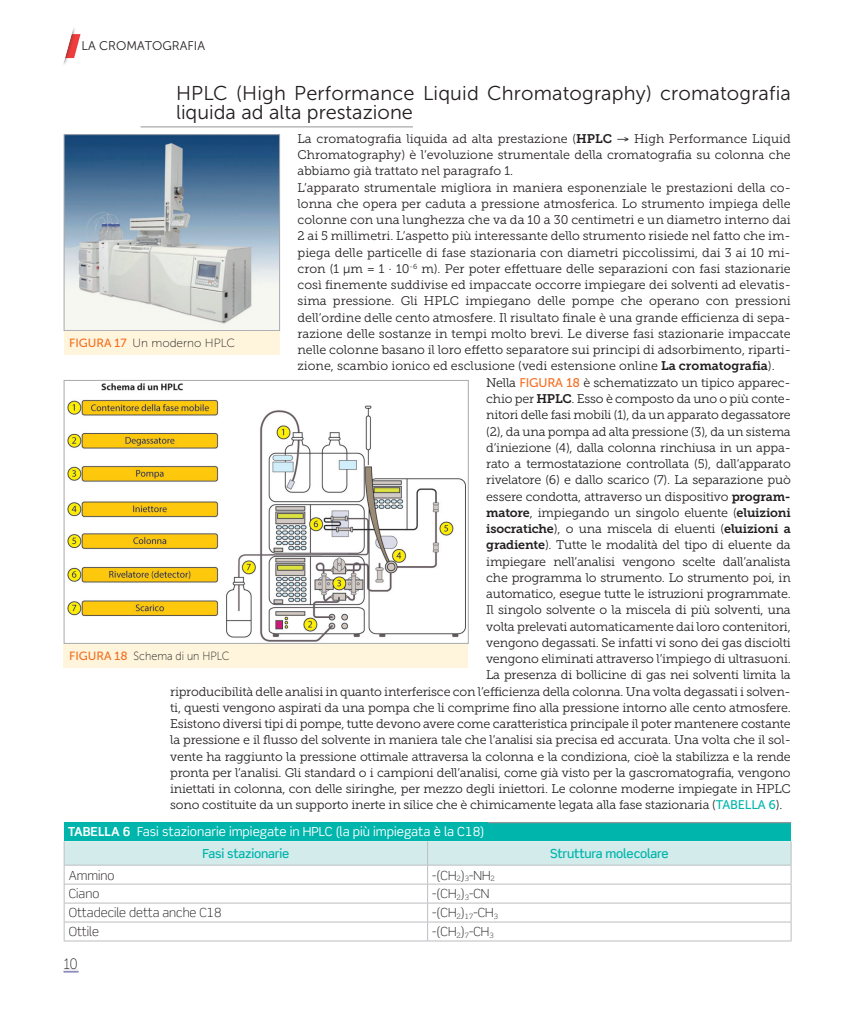
<style>
.page{position:relative;width:844px;height:1014px;background:#fff}
.page>*{position:absolute;margin:0;border:0;box-sizing:border-box;transform-origin:0 0}
.t1{font:20px/19.4px "Museo Sans 300";letter-spacing:.01em;color:#231f20}
.t2{font:15px "Museo Sans 100";color:#231f20;scale:.9 1}
.t3{font:12.5px "Museo Slab 300";letter-spacing:-.015em;color:#231f20}
.t4{font:300 12.5px "Scene Std";color:#231f20}
.t5{font:12.5px/22.1px "Scene Std";color:#fff}
.t6{font:500 12.5px "Scene Std";letter-spacing:-.015em;color:#00b5ac}
.t7{font:12.5px "Museo Sans 300";color:#231f20}
.t8{font:11.88px "Museo Sans 100";color:#231f20;scale:.9 1}
.t9{font:11.88px "Museo Sans 100";color:#231f20}
.s1{font-family:"Museo Slab 700"}
.s2{font-family:"Museo Sans 500";color:#f36e21}
.s3{font-family:"Museo Sans 500";color:#00b5ac}
.s4{font-weight:700}
.s5{font-weight:500;color:#00b5ac}
</style>
<div class="page">
<svg style="left:64px;top:971px;width:15px;height:1px"></svg>
<hr style="left:64px;top:968px;width:14px;height:3px;background:#ececee">
<svg style="left:63px;top:28px;width:17px;height:37px"></svg>
<hr style="left:140px;top:127px;width:273px;height:1px;background:#939598">
<div style="left:64px;top:822px;width:726px;height:19px;background:#00b5ac"></div>
<hr style="left:64px;top:940px;width:363px;height:1px;background:#bcbdc0">
<hr style="left:427px;top:940px;width:364px;height:1px;background:#bcbdc0">
<svg style="left:64px;top:841px;width:727px;height:99px"></svg>
<hr style="left:64px;top:864px;width:363px;height:1px;background:#bcbdc0">
<hr style="left:427px;top:864px;width:364px;height:1px;background:#bcbdc0">
<hr style="left:427px;top:822px;width:363px;height:1px;background:#939598">
<div style="left:64px;top:822px;width:423px;height:19px;background:#00b5ac"></div>
<img style="left:66px;top:136px;width:212px;height:193px">
<div style="left:64px;top:134px;width:216px;height:197px;border:1px solid #a8a9ad"></div>
<div style="left:64px;top:331px;width:215px;height:24px;background:#fef5dc"></div>
<img style="left:67px;top:383px;width:399px;height:258px">
<div style="left:64px;top:380px;width:404px;height:263px;border:1px solid #a8a9ad"></div>
<div style="left:64px;top:643px;width:404px;height:24px;background:#fef5dc"></div>
<p class="t7" style="left:81px;top:39px;width:125px">LA CROMATOGRAFIA</p>
<h1 class="t1" style="left:176px;top:84px;width:616px">HPLC (High Performance Liquid Chromatography) cromatografia liquida ad alta prestazione</h1>
<p class="t3" style="left:297px;top:132px;width:494px">La cromatografia liquida ad alta prestazione (<span class="s1">HPLC</span> → High Performance Liquid</p>
<p class="t3" style="left:297px;top:148px;width:494px">Chromatography) è l’evoluzione strumentale della cromatografia su colonna che</p>
<p class="t3" style="left:297px;top:164px;width:217px">abbiamo già trattato nel paragrafo 1.</p>
<p class="t3" style="left:297px;top:180px;width:494px">L’apparato strumentale migliora in maniera esponenziale le prestazioni della co-</p>
<p class="t3" style="left:297px;top:197px;width:494px">lonna che opera per caduta a pressione atmosferica. Lo strumento impiega delle</p>
<p class="t3" style="left:297px;top:213px;width:494px">colonne con una lunghezza che va da 10 a 30 centimetri e un diametro interno dai</p>
<p class="t3" style="left:297px;top:229px;width:494px">2 ai 5 millimetri. L’aspetto più interessante dello strumento risiede nel fatto che im-</p>
<p class="t3" style="left:297px;top:245px;width:494px">piega delle particelle di fase stazionaria con diametri piccolissimi, dai 3 ai 10 mi-</p>
<p class="t3" style="left:297px;top:262px;width:494px">cron (1 μm = 1 ∙ 10<sup>-6</sup> m). Per poter effettuare delle separazioni con fasi stazionarie</p>
<p class="t3" style="left:297px;top:278px;width:494px">così finemente suddivise ed impaccate occorre impiegare dei solventi ad elevatis-</p>
<p class="t3" style="left:297px;top:294px;width:494px">sima pressione. Gli HPLC impiegano delle pompe che operano con pressioni</p>
<p class="t3" style="left:297px;top:310px;width:494px">dell’ordine delle cento atmosfere. Il risultato finale è una grande efficienza di sepa-</p>
<p class="t3" style="left:297px;top:327px;width:494px">razione delle sostanze in tempi molto brevi. Le diverse fasi stazionarie impaccate</p>
<p class="t3" style="left:297px;top:343px;width:494px">nelle colonne basano il loro effetto separatore sui principi di adsorbimento, riparti-</p>
<p class="t3" style="left:297px;top:359px;width:478px">zione, scambio ionico ed esclusione (vedi estensione online <span class="s1">La cromatografia</span>).</p>
<p class="t3" style="left:486px;top:375px;width:306px">Nella <span class="s2">FIGURA 18</span> è schematizzato un tipico apparec-</p>
<p class="t3" style="left:486px;top:392px;width:306px">chio per <span class="s1">HPLC</span>. Esso è composto da uno o più conte-</p>
<p class="t3" style="left:486px;top:408px;width:306px">nitori delle fasi mobili (1), da un apparato degassatore</p>
<p class="t3" style="left:486px;top:424px;width:306px">(2), da una pompa ad alta pressione (3), da un sistema</p>
<p class="t3" style="left:486px;top:440px;width:306px">d’iniezione (4), dalla colonna rinchiusa in un appa-</p>
<p class="t3" style="left:486px;top:457px;width:306px">rato a termostatazione controllata (5), dall’apparato</p>
<p class="t3" style="left:486px;top:473px;width:306px">rivelatore (6) e dallo scarico (7). La separazione può</p>
<p class="t3" style="left:486px;top:489px;width:306px">essere condotta, attraverso un dispositivo <span class="s1">program-</span></p>
<p class="t3" style="left:486px;top:505px;width:306px"><span class="s1">matore</span>, impiegando un singolo eluente (<span class="s1">eluizioni</span></p>
<p class="t3" style="left:486px;top:522px;width:306px"><span class="s1">isocratiche</span>), o una miscela di eluenti (<span class="s1">eluizioni a</span></p>
<p class="t3" style="left:486px;top:538px;width:306px"><span class="s1">gradiente</span>). Tutte le modalità del tipo di eluente da</p>
<p class="t3" style="left:486px;top:554px;width:306px">impiegare nell’analisi vengono scelte dall’analista</p>
<p class="t3" style="left:486px;top:570px;width:306px">che programma lo strumento. Lo strumento poi, in</p>
<p class="t3" style="left:486px;top:587px;width:306px">automatico, esegue tutte le istruzioni programmate.</p>
<p class="t3" style="left:486px;top:603px;width:306px">Il singolo solvente o la miscela di più solventi, una</p>
<p class="t3" style="left:486px;top:619px;width:306px">volta prelevati automaticamente dai loro contenitori,</p>
<p class="t3" style="left:486px;top:635px;width:306px">vengono degassati. Se infatti vi sono dei gas disciolti</p>
<p class="t3" style="left:486px;top:652px;width:306px">vengono eliminati attraverso l’impiego di ultrasuoni.</p>
<p class="t3" style="left:486px;top:668px;width:306px">La presenza di bollicine di gas nei solventi limita la</p>
<p class="t3" style="left:170px;top:684px;width:622px">riproducibilità delle analisi in quanto interferisce con l’efficienza della colonna. Una volta degassati i solven-</p>
<p class="t3" style="left:170px;top:700px;width:622px">ti, questi vengono aspirati da una pompa che li comprime fino alla pressione intorno alle cento atmosfere.</p>
<p class="t3" style="left:170px;top:717px;width:622px">Esistono diversi tipi di pompe, tutte devono avere come caratteristica principale il poter mantenere costante</p>
<p class="t3" style="left:170px;top:733px;width:622px">la pressione e il flusso del solvente in maniera tale che l’analisi sia precisa ed accurata. Una volta che il sol-</p>
<p class="t3" style="left:170px;top:749px;width:622px">vente ha raggiunto la pressione ottimale attraversa la colonna e la condiziona, cioè la stabilizza e la rende</p>
<p class="t3" style="left:170px;top:765px;width:622px">pronta per l’analisi. Gli standard o i campioni dell’analisi, come già visto per la gascromatografia, vengono</p>
<p class="t3" style="left:170px;top:782px;width:622px">iniettati in colonna, con delle siringhe, per mezzo degli iniettori. Le colonne moderne impiegate in HPLC</p>
<p class="t3" style="left:170px;top:798px;width:613px">sono costituite da un supporto inerte in silice che è chimicamente legata alla fase stazionaria (<span class="s3">TABELLA 6</span>).</p>
<p class="t5" style="left:202px;top:820px;width:283px;text-indent:-135px"><span class="s4">TABELLA 6</span> Fasi stazionarie impiegate in HPLC (la più impiegata è la C18)<br><span class="s5">Fasi stazionarie</span></p>
<p class="t9" style="left:69px;top:337px;width:167px"><span class="s2">FIGURA 17</span> Un moderno HPLC</p>
<p class="t8" style="left:69px;top:649px;width:180px"><span class="s2">FIGURA 18</span> Schema di un HPLC</p>
<p class="t6" style="left:550px;top:845px;width:120px">Struttura molecolare</p>
<p class="t4" style="left:69px;top:867px;width:47px">Ammino</p>
<p class="t4" style="left:432px;top:867px;width:64px">-(CH<sub>2</sub>)<sub>3</sub>-NH<sub>2</sub></p>
<p class="t4" style="left:69px;top:886px;width:32px">Ciano</p>
<p class="t4" style="left:432px;top:886px;width:59px">-(CH<sub>2</sub>)<sub>3</sub>-CN</p>
<p class="t4" style="left:69px;top:905px;width:154px">Ottadecile detta anche C18</p>
<p class="t4" style="left:432px;top:905px;width:67px">-(CH<sub>2</sub>)<sub>17</sub>-CH<sub>3</sub></p>
<p class="t4" style="left:69px;top:924px;width:32px">Ottile</p>
<p class="t4" style="left:432px;top:924px;width:63px">-(CH<sub>2</sub>)<sub>7</sub>-CH<sub>3</sub></p>
<p class="t2" style="left:64px;top:955px;width:17px">10</p>
</div>
